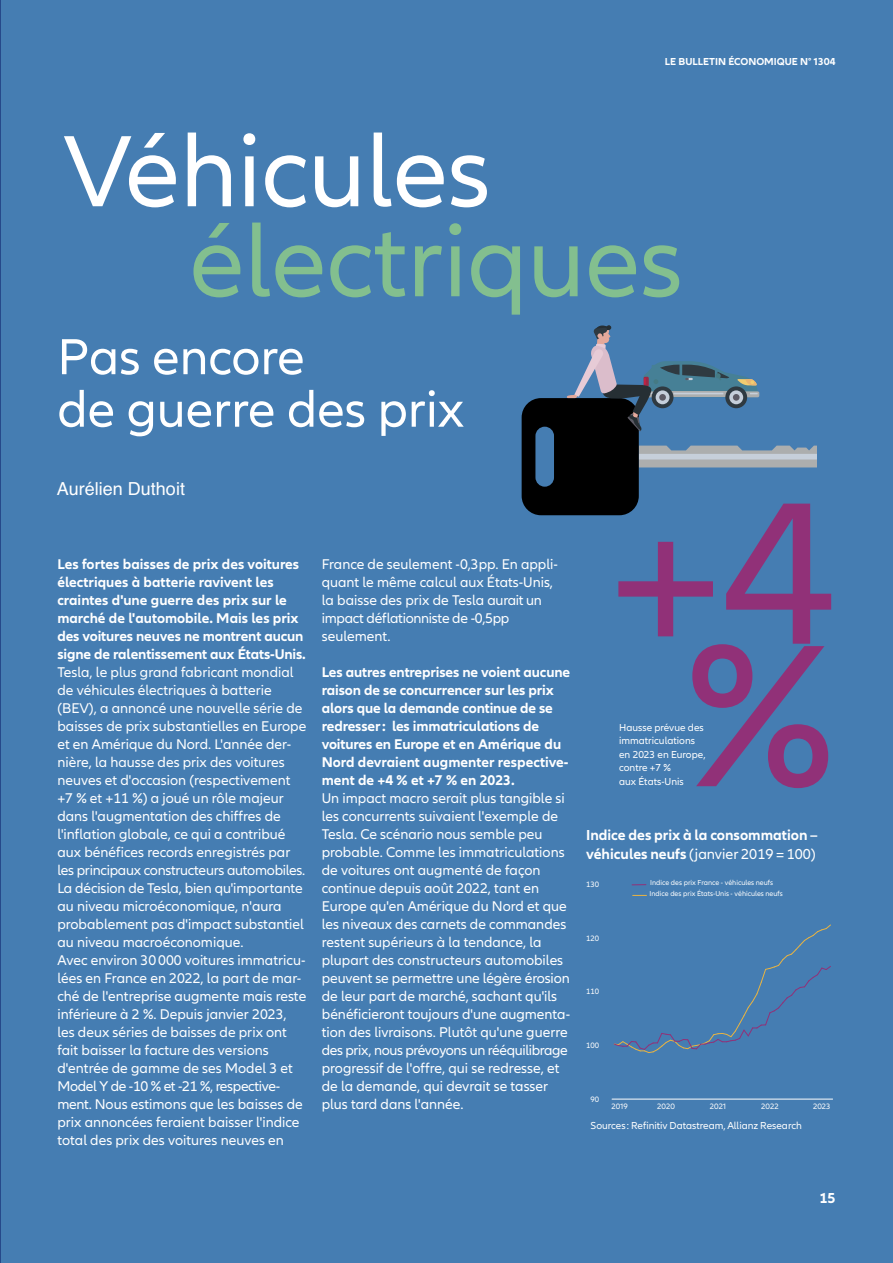
<style>
.page{position:relative;width:893px;height:1263px;background:#457db2}
.page>*{position:absolute;margin:0;border:0;box-sizing:border-box;transform-origin:0 0}
.t1{font:210px "Allianz Neo";color:#913178}
.t2{font:105px "Allianz Neo";color:#83bf8f}
.t3{font:105px "Allianz Neo";color:#fff}
.t4{font:52.5px/52.5px "Allianz Neo";color:#fff}
.t5{font:18px "Helvetica";color:#fff}
.t6{font:700 15px/19.5px "Allianz Neo";color:#fff}
.t7{font:14.7px/18px "Allianz Neo";color:#fff}
.t8{font:700 14.7px/18px "Allianz Neo";letter-spacing:-.01em;color:#fff}
.t9{font:10.5px/13.5px "Allianz Neo";color:#fff}
.t10{font:700 10.5px "Allianz Neo";color:#fff}
.t11{font:8.1px "Allianz Neo";color:#fefefe}
.t12{font:7.35px "Allianz Neo";color:#fefefe}
.s1{font-weight:400}
</style>
<div class="page">
<svg style="left:522px;top:325px;width:294px;height:190px"></svg>
<hr style="left:0;top:0;width:1px;height:1263px;background:#26498a">
<hr style="left:612px;top:1099px;width:221px;height:1px;background:#fefefe">
<svg style="left:633px;top:895px;width:13px;height:1px"></svg>
<svg style="left:632px;top:884px;width:14px;height:1px"></svg>
<svg style="left:613px;top:924px;width:218px;height:129px"></svg>
<h2 class="t3" style="left:63px;top:133px;width:429px">Véhicules</h2>
<p class="t10" style="left:665px;top:58px;width:172px">LE BULLETIN ÉCONOMIQUE N° 1304</p>
<h2 class="t2" style="left:190px;top:223px;width:495px">électriques</h2>
<h3 class="t4" style="left:57px;top:334px;width:408px">Pas encore<br>de guerre des prix</h3>
<p class="t5" style="left:57px;top:478px;width:130px">Aurélien Duthoit</p>
<p class="t8" style="left:57px;top:556px;width:250px">Les fortes baisses de prix des voitures électriques à batterie ravivent les craintes d'une guerre des prix sur le marché de l'automobile. Mais les prix des voitures neuves ne montrent aucun signe de ralentissement aux États-Unis.</p>
<p class="t7" style="left:57px;top:664px;width:250px">Tesla, le plus grand fabricant mondial de véhicules électriques à batterie (BEV), a annoncé une nouvelle série de baisses de prix substantielles en Europe et en Amérique du Nord. L'année der&shy;nière, la hausse des prix des voitures neuves et d'occasion (respectivement +7 % et +11 %) a joué un rôle majeur dans l'augmentation des chiffres de l'inflation globale, ce qui a contribué aux bénéfices records enregistrés par les principaux constructeurs automobiles.<br>La décision de Tesla, bien qu'importante au niveau microéconomique, n'aura probablement pas d'impact substantiel au niveau macroéconomique.<br>Avec environ 30000 voitures immatricu&shy;lées en France en 2022, la part de mar&shy;ché de l'entreprise augmente mais reste inférieure à 2 %. Depuis janvier 2023, les deux séries de baisses de prix ont fait baisser la facture des versions d'entrée de gamme de ses Model 3 et Model Y de -10 % et -21 %, respective&shy;ment. Nous estimons que les baisses de prix annoncées feraient baisser l'indice total des prix des voitures neuves en</p>
<p class="t7" style="left:322px;top:556px;width:238px">France de seulement -0,3pp. En appli&shy;quant le même calcul aux États-Unis, la baisse des prix de Tesla aurait un impact déflationniste de -0,5pp seulement.</p>
<p class="t8" style="left:322px;top:664px;width:250px">Les autres entreprises ne voient aucune raison de se concurrencer sur les prix alors que la demande continue de se redresser: les immatriculations de voitures en Europe et en Amérique du Nord devraient augmenter respective&shy;ment de +4 % et +7 % en 2023.</p>
<p class="t7" style="left:322px;top:790px;width:250px">Un impact macro serait plus tangible si les concurrents suivaient l'exemple de Tesla. Ce scénario nous semble peu probable. Comme les immatriculations de voitures ont augmenté de façon continue depuis août 2022, tant en Europe qu'en Amérique du Nord et que les niveaux des carnets de commandes restent supérieurs à la tendance, la plupart des constructeurs automobiles peuvent se permettre une légère érosion de leur part de marché, sachant qu'ils bénéficieront toujours d'une augmenta&shy;tion des livraisons. Plutôt qu'une guerre des prix, nous prévoyons un rééquilibrage progressif de l'offre, qui se redresse, et de la demande, qui devrait se tasser plus tard dans l'année.</p>
<h1 class="t1" style="left:609px;top:496px;width:227px">+4</h1>
<h1 class="t1" style="left:686px;top:639px;width:151px">%</h1>
<p class="t9" style="left:619px;top:721px;width:88px">Hausse prévue des immatriculations en 2023 en Europe, contre +7 %<br>aux États-Unis</p>
<p class="t6" style="left:586px;top:826px;width:233px">Indice des prix à la consommation – véhicules neufs <span class="s1">(janvier 2019 = 100)</span></p>
<p class="t11" style="left:586px;top:881px;width:15px">130</p>
<p class="t11" style="left:586px;top:935px;width:15px">120</p>
<p class="t12" style="left:650px;top:880px;width:125px">Indice des prix France - véhicules neufs</p>
<p class="t12" style="left:650px;top:891px;width:135px">Indice des prix États-Unis - véhicules neufs</p>
<p class="t11" style="left:586px;top:989px;width:15px">110</p>
<p class="t11" style="left:586px;top:1042px;width:15px">100</p>
<p class="t11" style="left:590px;top:1096px;width:10px">90</p>
<p class="t11" style="left:611px;top:1103px;width:18px">2019</p>
<p class="t11" style="left:657px;top:1103px;width:19px">2020</p>
<p class="t11" style="left:710px;top:1103px;width:18px">2021</p>
<p class="t11" style="left:761px;top:1103px;width:19px">2022</p>
<p class="t11" style="left:813px;top:1103px;width:19px">2023</p>
<p class="t9" style="left:591px;top:1119px;width:213px">Sources : Refinitiv Datastream, Allianz Research</p>
<p class="t6" style="left:819px;top:1189px;width:18px">15</p>
</div>
